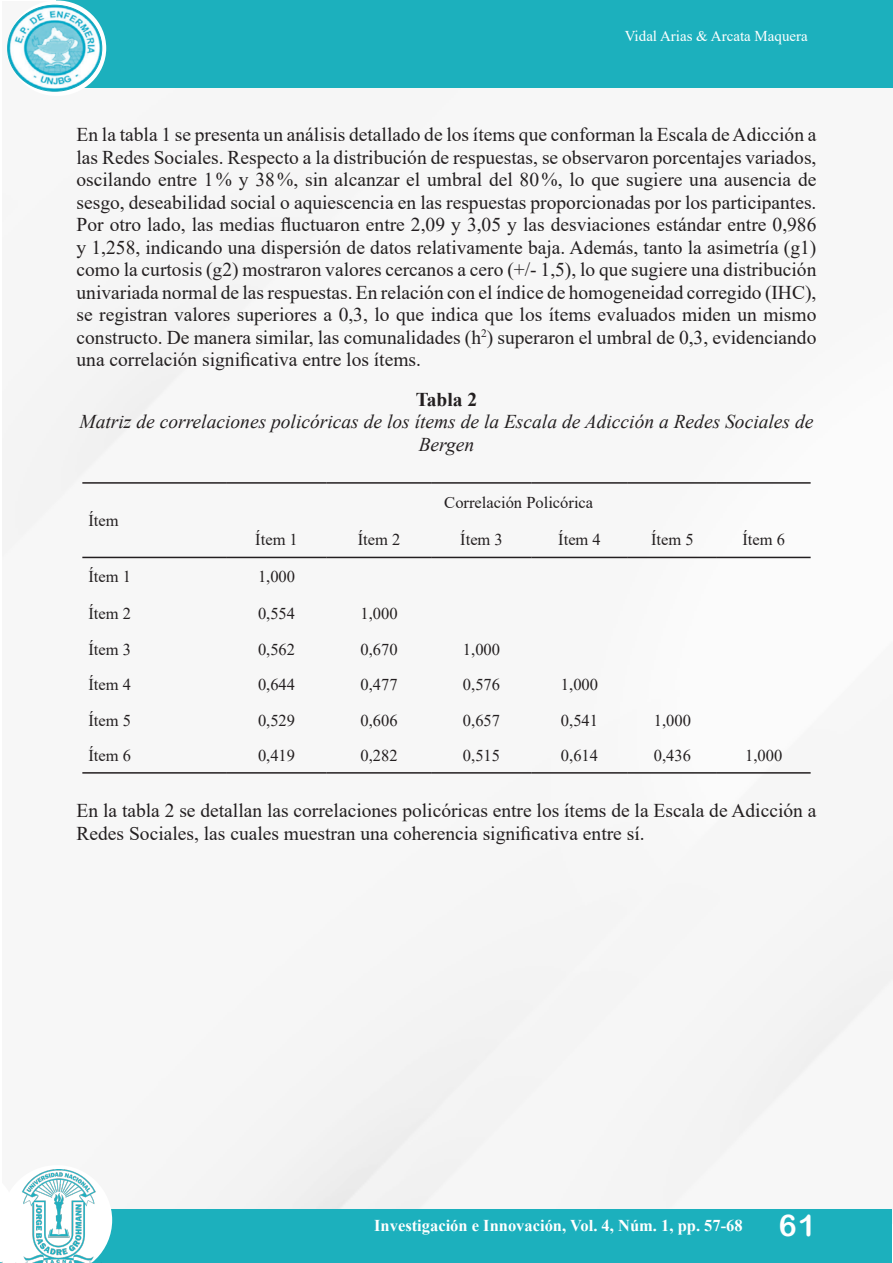
<style>
.page{position:relative;width:893px;height:1263px;background:#fff}
.page>*{position:absolute;margin:0;border:0;box-sizing:border-box;transform-origin:0 0}
.t1{font:19.5px/22.5px "Times New Roman";color:#231f20;text-align:justify}
.t2{font:italic 19.5px/22.5px "Times New Roman";color:#231f20;text-align:center}
.t3{font:700 19.5px "Times New Roman";color:#231f20}
.t4{font:16.5px "Times New Roman";color:#231f20}
.t5{font:700 16.5px "Times New Roman";color:#fff}
.t6{font:15px "Times New Roman";color:#fff}
.s1{font-family:"Arial Rounded MT Bold";font-weight:400;font-size:30px}
</style>
<div class="page">
<img style="left:2px;top:40px;width:891px;height:1169px">
<div style="left:57px;top:0;width:836px;height:88px;background:#1cb0bd"></div>
<div style="left:74px;top:1209px;width:818px;height:54px;background:#1cb0bd"></div>
<svg style="left:2px;top:1165px;width:110px;height:98px"></svg>
<div style="left:8px;top:0;width:98px;height:96px;background:#fff;border-radius:50%"></div>
<img style="left:8px;top:5px;width:94px;height:86px">
<hr style="left:82px;top:772px;width:145px;height:2px;background:#231f20">
<hr style="left:227px;top:772px;width:99px;height:2px;background:#231f20">
<hr style="left:326px;top:772px;width:106px;height:2px;background:#231f20">
<hr style="left:432px;top:772px;width:99px;height:2px;background:#231f20">
<hr style="left:531px;top:772px;width:97px;height:2px;background:#231f20">
<hr style="left:628px;top:772px;width:89px;height:2px;background:#231f20">
<hr style="left:717px;top:772px;width:94px;height:2px;background:#231f20">
<hr style="left:326px;top:557px;width:106px;height:1px;background:#231f20">
<hr style="left:432px;top:557px;width:99px;height:1px;background:#231f20">
<hr style="left:531px;top:557px;width:97px;height:1px;background:#231f20">
<hr style="left:628px;top:557px;width:89px;height:1px;background:#231f20">
<hr style="left:717px;top:557px;width:94px;height:1px;background:#231f20">
<hr style="left:82px;top:482px;width:145px;height:2px;background:#231f20">
<hr style="left:227px;top:482px;width:99px;height:2px;background:#231f20">
<hr style="left:326px;top:482px;width:106px;height:2px;background:#231f20">
<hr style="left:432px;top:482px;width:99px;height:2px;background:#231f20">
<hr style="left:531px;top:482px;width:97px;height:2px;background:#231f20">
<hr style="left:628px;top:482px;width:89px;height:2px;background:#231f20">
<hr style="left:717px;top:482px;width:94px;height:2px;background:#231f20">
<hr style="left:82px;top:557px;width:145px;height:1px;background:#231f20">
<hr style="left:227px;top:557px;width:99px;height:1px;background:#231f20">
<p class="t6" style="left:625px;top:26px;width:185px">Vidal Arias &amp; Arcata Maquera</p>
<p class="t1" style="left:77px;top:123px;width:741px">En la tabla 1 se presenta un análisis detallado de los ítems que conforman la Escala de Adicción a las Redes Sociales. Respecto a la distribución de respuestas, se observaron porcentajes variados, oscilando entre 1% y 38%, sin alcanzar el umbral del 80%, lo que sugiere una ausencia de sesgo, deseabilidad social o aquiescencia en las respuestas proporcionadas por los participantes.<br>Por otro lado, las medias fluctuaron entre 2,09 y 3,05 y las desviaciones estándar entre 0,986 y 1,258, indicando una dispersión de datos relativamente baja. Además, tanto la asimetría (g1) como la curtosis (g2) mostraron valores cercanos a cero (+/- 1,5), lo que sugiere una distribución univariada normal de las respuestas. En relación con el índice de homogeneidad corregido (IHC), se registran valores superiores a 0,3, lo que indica que los ítems evaluados miden un mismo constructo. De manera similar, las comunalidades (h<sup>2</sup>) superaron el umbral de 0,3, evidenciando una correlación significativa entre los ítems.</p>
<p class="t3" style="left:416px;top:385px;width:63px">Tabla 2</p>
<p class="t2" style="left:80px;top:410px;width:735px">Matriz de correlaciones policóricas de los ítems de la Escala de Adicción a Redes Sociales de<br>Bergen</p>
<p class="t4" style="left:88px;top:509px;width:32px">Ítem</p>
<p class="t4" style="left:444px;top:491px;width:150px">Correlación Policórica</p>
<p class="t4" style="left:255px;top:528px;width:44px">Ítem 1</p>
<p class="t4" style="left:358px;top:528px;width:44px">Ítem 2</p>
<p class="t4" style="left:460px;top:528px;width:44px">Ítem 3</p>
<p class="t4" style="left:558px;top:528px;width:44px">Ítem 4</p>
<p class="t4" style="left:651px;top:528px;width:44px">Ítem 5</p>
<p class="t4" style="left:742px;top:528px;width:44px">Ítem 6</p>
<p class="t4" style="left:88px;top:565px;width:44px">Ítem 1</p>
<p class="t4" style="left:258px;top:565px;width:39px">1,000</p>
<p class="t4" style="left:88px;top:602px;width:44px">Ítem 2</p>
<p class="t4" style="left:258px;top:602px;width:39px">0,554</p>
<p class="t4" style="left:360px;top:602px;width:39px">1,000</p>
<p class="t4" style="left:88px;top:638px;width:44px">Ítem 3</p>
<p class="t4" style="left:258px;top:638px;width:39px">0,562</p>
<p class="t4" style="left:360px;top:638px;width:39px">0,670</p>
<p class="t4" style="left:463px;top:638px;width:39px">1,000</p>
<p class="t4" style="left:88px;top:673px;width:44px">Ítem 4</p>
<p class="t4" style="left:258px;top:673px;width:39px">0,644</p>
<p class="t4" style="left:360px;top:673px;width:39px">0,477</p>
<p class="t4" style="left:463px;top:673px;width:39px">0,576</p>
<p class="t4" style="left:561px;top:673px;width:39px">1,000</p>
<p class="t4" style="left:88px;top:708px;width:44px">Ítem 5</p>
<p class="t4" style="left:258px;top:708px;width:39px">0,529</p>
<p class="t4" style="left:360px;top:708px;width:39px">0,606</p>
<p class="t4" style="left:463px;top:708px;width:39px">0,657</p>
<p class="t4" style="left:561px;top:708px;width:39px">0,541</p>
<p class="t4" style="left:654px;top:708px;width:39px">1,000</p>
<p class="t4" style="left:88px;top:744px;width:44px">Ítem 6</p>
<p class="t4" style="left:258px;top:744px;width:39px">0,419</p>
<p class="t4" style="left:360px;top:744px;width:39px">0,282</p>
<p class="t4" style="left:463px;top:744px;width:39px">0,515</p>
<p class="t4" style="left:561px;top:744px;width:39px">0,614</p>
<p class="t4" style="left:654px;top:744px;width:39px">0,436</p>
<p class="t4" style="left:745px;top:744px;width:39px">1,000</p>
<p class="t1" style="left:77px;top:798px;width:741px;line-height:23.4px">En la tabla 2 se detallan las correlaciones policóricas entre los ítems de la Escala de Adicción a<br>Redes Sociales, las cuales muestran una coherencia significativa entre sí.</p>
<p class="t5" style="left:374px;top:1214px;width:443px">Investigación e Innovación, Vol. 4, Núm. 1, pp. 57-68 <span class="s1">61</span></p>
</div>
